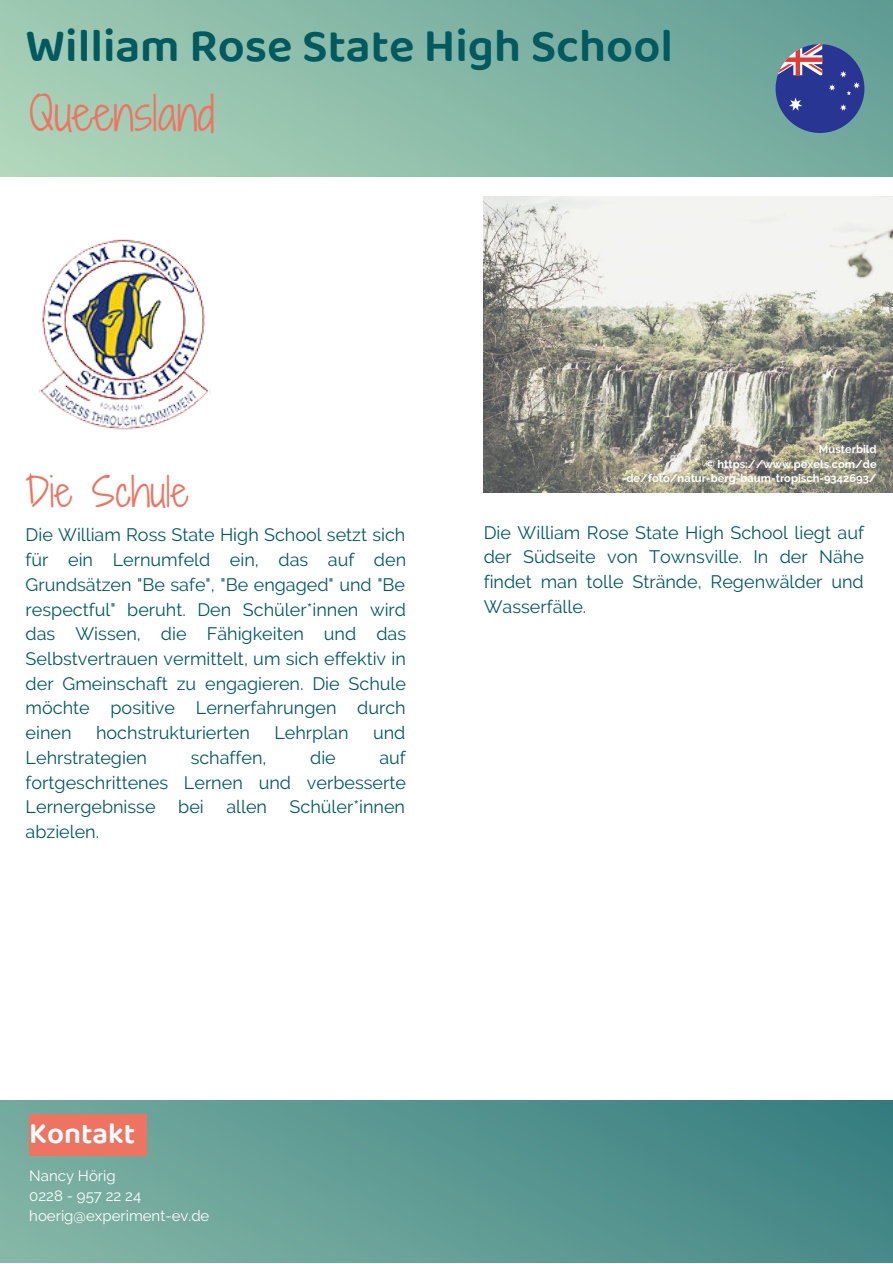
<style>
.page{position:relative;width:893px;height:1264px;background:#fff}
.page>*{position:absolute;margin:0;border:0;box-sizing:border-box;transform-origin:0 0}
.t1{font:600 47.55px "Baloo Tamma 2";color:#005a5f}
.t2{font:45px "Shadows Into Light Two";color:#ee7461}
.t3{font:39px "Shadows Into Light Two";color:#ee7461}
.t4{font:600 30px "Baloo Tamma 2";color:#fff}
.t5{font:18px/24.8px "Raleway";color:#005a5f;text-align:justify}
.t6{font:15px/20.2px "Raleway";color:#fff}
.t7{font:700 11.1px/14.9px "Raleway";color:#fff;text-align:right}
</style>
<div class="page">
<div style="left:0;top:0;width:892px;height:177px;background:linear-gradient(to right,#a8d1b7,#69a298)"></div>
<div style="left:0;top:1099px;width:892px;height:163px;background:linear-gradient(to right,#7fb1a2,#3c8284)"></div>
<div style="left:29px;top:1113px;width:118px;height:42px;background:#ee7461"></div>
<svg style="left:775px;top:44px;width:89px;height:89px"></svg>
<img style="left:38px;top:239px;width:172px;height:191px">
<img style="left:483px;top:197px;width:409px;height:295px">
<h1 class="t1" style="left:26px;top:16px;width:649px">William Rose State High School</h1>
<h2 class="t2" style="left:29px;top:81px;width:187px">Queensland</h2>
<h3 class="t3" style="left:26px;top:463px;width:165px">Die Schule</h3>
<p class="t5" style="left:26px;top:522px;width:382px">Die William Ross State High School setzt sich für ein Lernumfeld ein, das auf den Grundsätzen "Be safe", "Be engaged" und "Be respectful" beruht. Den Schüler*innen wird das Wissen, die Fähigkeiten und das Selbstvertrauen vermittelt, um sich effektiv in der Gmeinschaft zu engagieren. Die Schule möchte positive Lernerfahrungen durch einen</p>
<p class="t5" style="left:96px;top:720px;width:155px">hochstrukturierten</p>
<p class="t5" style="left:274px;top:720px;width:76px">Lehrplan</p>
<p class="t5" style="left:373px;top:720px;width:34px">und</p>
<p class="t5" style="left:26px;top:745px;width:123px">Lehrstrategien</p>
<p class="t5" style="left:191px;top:745px;width:77px">schaffen,</p>
<p class="t5" style="left:310px;top:745px;width:27px">die</p>
<p class="t5" style="left:26px;top:745px;width:382px;text-indent:354px">auf fortgeschrittenes Lernen und verbesserte Lernergebnisse</p>
<p class="t5" style="left:178px;top:794px;width:27px">bei</p>
<p class="t5" style="left:226px;top:794px;width:42px">allen</p>
<p class="t5" style="left:289px;top:794px;width:117px">Schüler*innen</p>
<p class="t5" style="left:26px;top:819px;width:75px">abzielen.</p>
<p class="t7" style="left:621px;top:441px;width:256px">Musterbild<br>© https://www.pexels.com/de -de/foto/natur-berg-baum-tropisch-9342693/</p>
<p class="t5" style="left:483px;top:519px;width:382px">Die William Rose State High School liegt auf der Südseite von Townsville. In der Nähe findet man tolle Strände, Regenwälder und Wasserfälle.</p>
<h3 class="t4" style="left:29px;top:1114px;width:108px">Kontakt</h3>
<p class="t6" style="left:29px;top:1165px;width:182px">Nancy Hörig<br>0228 - 957 22 24 hoerig@experiment-ev.de</p>
</div>
